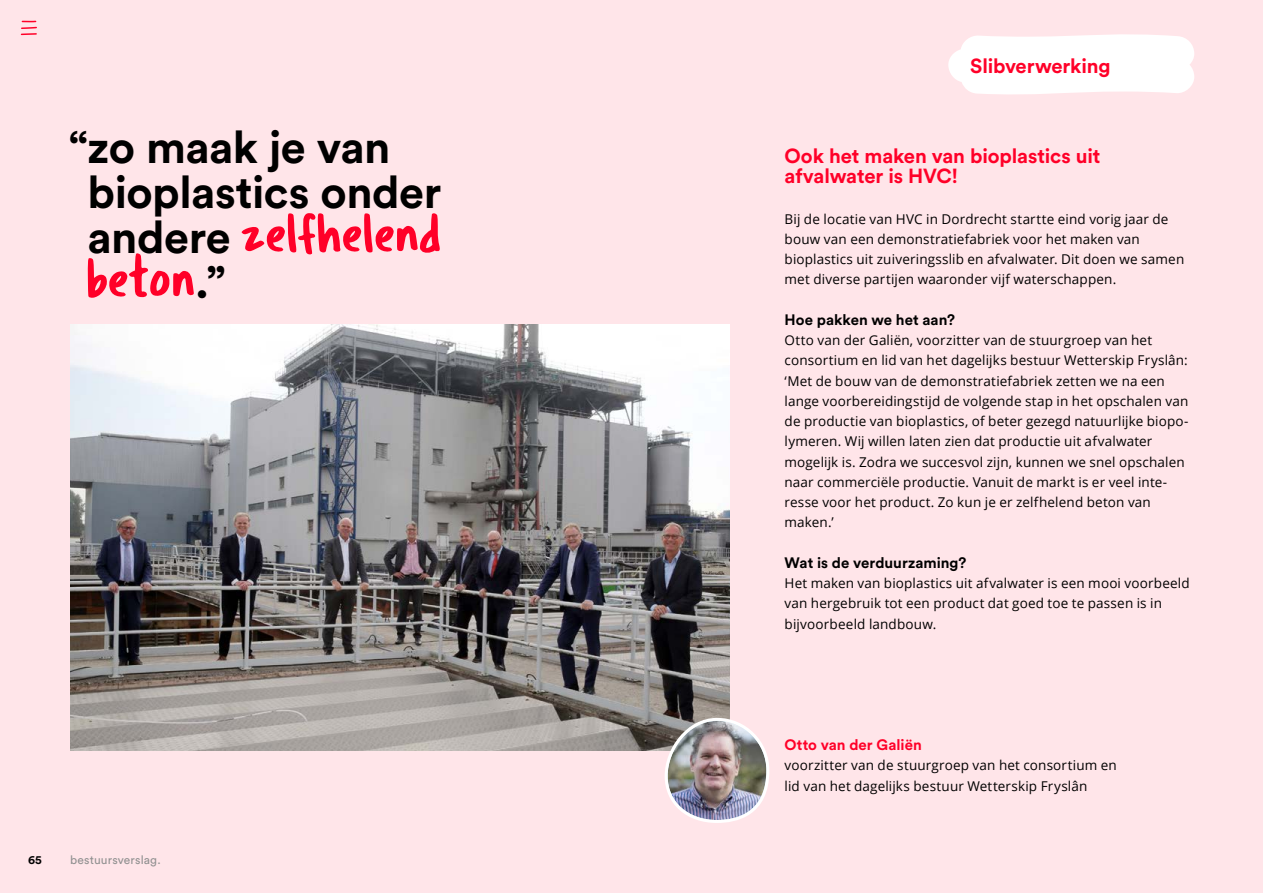
<style>
.page{position:relative;width:1263px;height:893px;background:#ffe5e9}
.page>*{position:absolute;margin:0;border:0;box-sizing:border-box;transform-origin:0 0}
.t1{font:56.25px/45px "Tragic Marker";letter-spacing:-.005em;color:#ff0028}
.t2{font:700 45px/45px "Circular Std";letter-spacing:-.01em;color:#000}
.t3{font:700 20.25px/20.2px "Circular Std";letter-spacing:-.01em;color:#ff0028}
.t4{font:700 15px "Circular Std";color:#000}
.t5{font:700 15px "Circular Std";color:#ff0028}
.t6{font:13.5px/20.2px "Open Sans";letter-spacing:.01em;color:#000}
.t7{font:12px "Circular Std";letter-spacing:.01em;color:#919191}
.t8{font:700 12px "Circular Std";color:#000}
.s1{font-family:"Circular Std";font-weight:700;font-size:45px;color:#000}
</style>
<div class="page">
<img style="left:70px;top:325px;width:659px;height:425px">
<svg style="left:948px;top:34px;width:246px;height:61px;background:#fffcfc"></svg>
<img style="left:663px;top:716px;width:106px;height:107px">
<svg style="left:20px;top:20px;width:17px;height:16px"></svg>
<h2 class="t2" style="left:88px;top:124px;width:355px;text-indent:-19px">“ zo maak je van bioplastics onder</h2>
<h1 class="t1" style="left:88px;top:210px;width:356px"><span class="s1">andere</span> zelfhelend beton<span class="s1">.”</span></h1>
<p class="t8" style="left:28px;top:851px;width:15px">65</p>
<p class="t7" style="left:70px;top:852px;width:92px">bestuursverslag.</p>
<h3 class="t3" style="left:970px;top:55px;width:142px">Slibverwerking</h3>
<h3 class="t3" style="left:784px;top:145px;width:317px">Ook het maken van bioplastics uit afvalwater is HVC!</h3>
<p class="t6" style="left:784px;top:208px;width:401px">Bij de locatie van HVC in Dordrecht startte eind vorig jaar de bouw van een demonstratiefabriek voor het maken van bioplastics uit zuiveringsslib en afvalwater. Dit doen we samen met diverse partijen waaronder vijf waterschappen.</p>
<p class="t4" style="left:784px;top:310px;width:172px">Hoe pakken we het aan?</p>
<p class="t6" style="left:784px;top:330px;width:405px">Otto van der Galiën, voorzitter van de stuurgroep van het consortium en lid van het dagelijks bestuur Wetterskip Fryslân: ‘Met de bouw van de demonstratiefabriek zetten we na een lange voorbereidingstijd de volgende stap in het opschalen van de productie van bioplastics, of beter gezegd natuurlijke biopo&shy;lymeren. Wij willen laten zien dat productie uit afvalwater mogelijk is. Zodra we succesvol zijn, kunnen we snel opschalen naar commerciële productie. Vanuit de markt is er veel inte&shy;resse voor het product. Zo kun je er zelfhelend beton van maken.’</p>
<p class="t4" style="left:784px;top:553px;width:183px">Wat is de verduurzaming?</p>
<p class="t6" style="left:784px;top:573px;width:407px">Het maken van bioplastics uit afvalwater is een mooi voorbeeld van hergebruik tot een product dat goed toe te passen is in bijvoorbeeld landbouw.</p>
<p class="t5" style="left:784px;top:735px;width:139px">Otto van der Galiën</p>
<p class="t6" style="left:784px;top:755px;width:334px">voorzitter van de stuurgroep van het consortium en lid van het dagelijks bestuur Wetterskip Fryslân</p>
</div>
